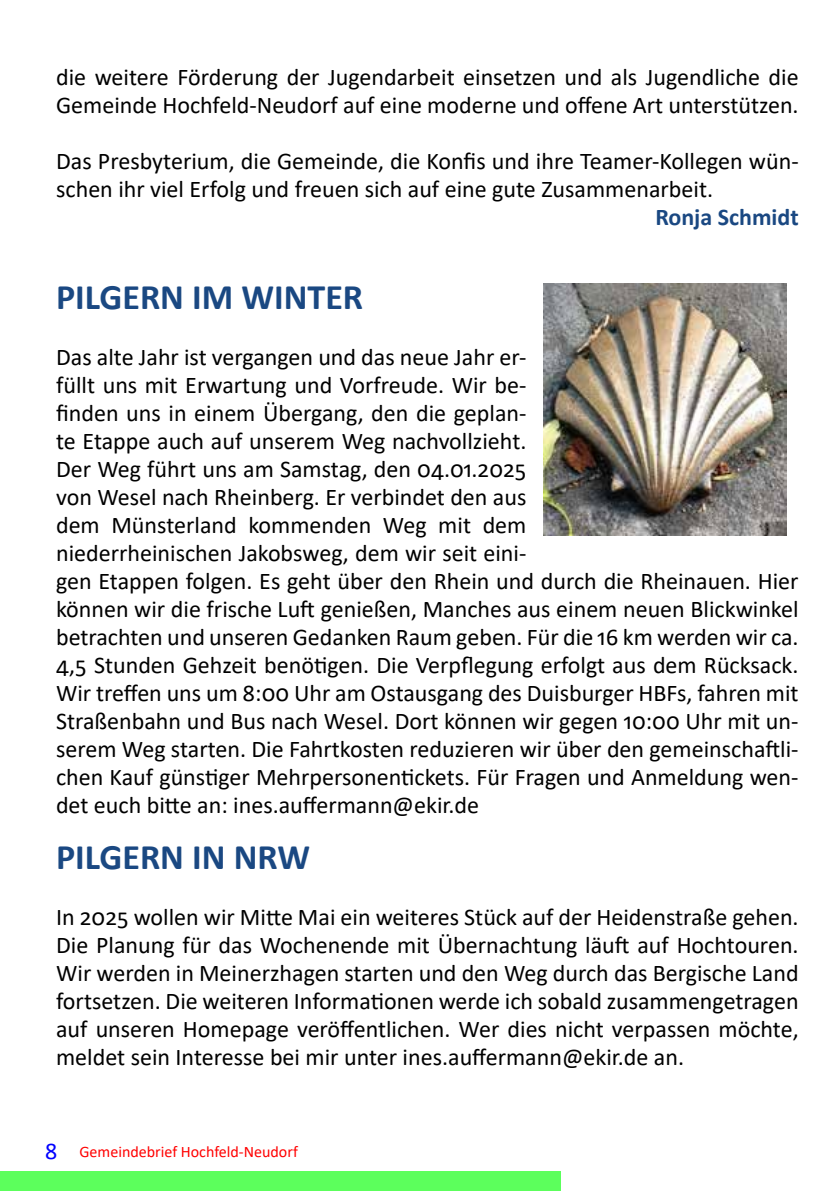
<style>
.page{position:relative;width:840px;height:1191px;background:#fff}
.page>*{position:absolute;margin:0;border:0;box-sizing:border-box;transform-origin:0 0}
.t1{font:700 36px "Calibri";color:#1a4882}
.t2{font:24px/28px "Calibri";color:#000}
.t3{font:700 24px "Calibri";color:#1a4882}
.t4{font:16px "Calibri";color:#f00}
.s1{font-size:24px;color:#00f}
</style>
<div class="page">
<div style="left:0;top:1170px;width:561px;height:20px;background:#5cff5c"></div>
<img style="left:543px;top:283px;width:242px;height:252px">
<p class="t2" style="left:56px;top:62px;width:743px">die weitere Förderung der Jugendarbeit einsetzen und als Jugendliche die<br>Gemeinde Hochfeld-Neudorf auf eine moderne und offene Art unterstützen.</p>
<p class="t2" style="left:56px;top:146px;width:743px">Das Presbyterium, die Gemeinde, die Konfis und ihre Teamer-Kollegen wün&shy;schen ihr viel Erfolg und freuen sich auf eine gute Zusammenarbeit.</p>
<p class="t3" style="left:655px;top:200px;width:145px">Ronja Schmidt</p>
<h1 class="t1" style="left:56px;top:271px;width:308px">PILGERN IM WINTER</h1>
<p class="t2" style="left:56px;top:342px;width:743px">Das alte Jahr ist vergangen und das neue Jahr er-<br>füllt uns mit Erwartung und Vorfreude. Wir be-<br>finden uns in einem Übergang, den die geplan-<br>te Etappe auch auf unserem Weg nachvollzieht.<br>Der Weg führt uns am Samstag, den 04.01.2025<br>von Wesel nach Rheinberg. Er verbindet den aus<br>dem Münsterland kommenden Weg mit dem<br>niederrheinischen Jakobsweg, dem wir seit eini-<br>gen Etappen folgen. Es geht über den Rhein und durch die Rheinauen. Hier können wir die frische Luft genießen, Manches aus einem neuen Blickwinkel betrachten und unseren Gedanken Raum geben. Für die 16 km werden wir ca.<br>4,5 Stunden Gehzeit benötigen. Die Verpflegung erfolgt aus dem Rücksack.<br>Wir treffen uns um 8:00 Uhr am Ostausgang des Duisburger HBFs, fahren mit Straßenbahn und Bus nach Wesel. Dort können wir gegen 10:00 Uhr mit un&shy;serem Weg starten. Die Fahrtkosten reduzieren wir über den gemeinschaftli&shy;chen Kauf günstiger Mehrpersonentickets. Für Fragen und Anmeldung wen&shy;det euch bitte an: ines.auffermann@ekir.de</p>
<h1 class="t1" style="left:56px;top:831px;width:255px">PILGERN IN NRW</h1>
<p class="t2" style="left:56px;top:902px;width:743px;text-align:justify">In 2025 wollen wir Mitte Mai ein weiteres Stück auf der Heidenstraße gehen.<br>Die Planung für das Wochenende mit Übernachtung läuft auf Hochtouren.<br>Wir werden in Meinerzhagen starten und den Weg durch das Bergische Land fortsetzen. Die weiteren Informationen werde ich sobald zusammengetragen auf unseren Homepage veröffentlichen. Wer dies nicht verpassen möchte, meldet sein Interesse bei mir unter ines.auffermann@ekir.de an.</p>
<p class="t4" style="left:45px;top:1140px;width:254px"><span class="s1">8</span> Gemeindebrief Hochfeld-Neudorf</p>
</div>
